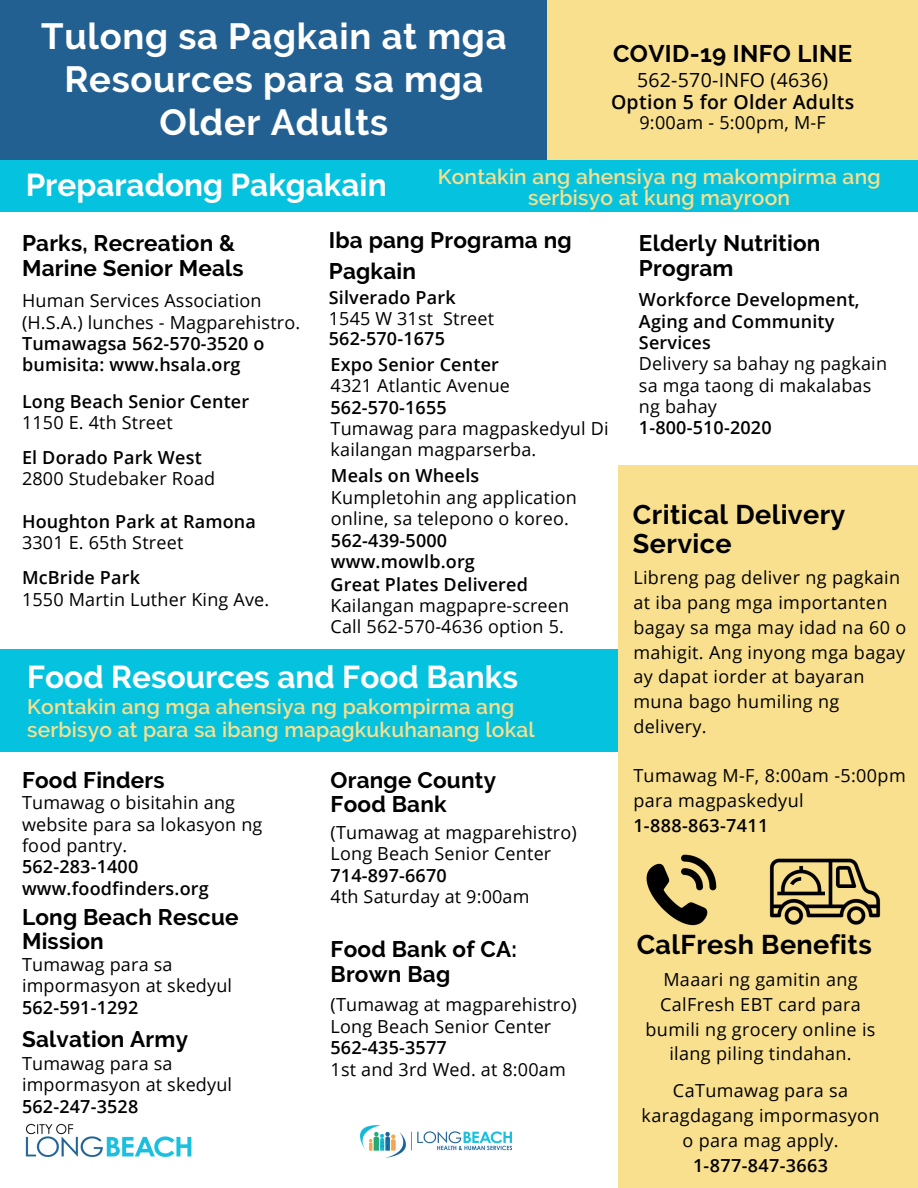
<style>
.page{position:relative;width:918px;height:1188px;background:#fff}
.page>*{position:absolute;margin:0;border:0;box-sizing:border-box;transform-origin:0 0}
.t1{font:700 36.3px/42.8px "Raleway";letter-spacing:.02em;color:#fff;text-align:center}
.t2{font:700 31.5px "Raleway";color:#fff}
.t3{font:700 27px/29.2px "Raleway";letter-spacing:.015em;color:#000}
.t4{font:700 24px "Raleway";letter-spacing:.015em;color:#000}
.t5{font:700 22.5px/24.2px "Raleway";letter-spacing:.01em;color:#000}
.t6{font:600 21px/20.2px "Raleway";letter-spacing:.01em;color:#f8e08e;text-align:center}
.t7{font:600 19.5px "Open Sans";letter-spacing:.015em;color:#000}
.t8{font:19.5px "Open Sans";letter-spacing:.015em;color:#000}
.t9{font:18px/24.8px "Open Sans";letter-spacing:.01em;color:#000}
.t10{font:600 18px/21.3px "Open Sans";letter-spacing:.01em;color:#000}
.t11{font:18px "Open Sans";letter-spacing:.015em;color:#000}
</style>
<div class="page">
<div style="left:0;top:0;width:548px;height:161px;background:#236092"></div>
<div style="left:548px;top:0;width:370px;height:161px;background:#f8e08e"></div>
<div style="left:618px;top:466px;width:300px;height:722px;background:#f8e08e"></div>
<img style="left:646px;top:854px;width:71px;height:72px">
<img style="left:769px;top:858px;width:112px;height:67px">
<img style="left:25px;top:1123px;width:167px;height:35px">
<img style="left:359px;top:1125px;width:152px;height:33px">
<div style="left:0;top:160px;width:918px;height:52px;background:#05c3de"></div>
<div style="left:0;top:649px;width:618px;height:103px;background:#05c3de"></div>
<h1 class="t1" style="left:41px;top:15px;width:467px">Tulong sa Pagkain at mga<br>Resources para sa mga<br>Older Adults</h1>
<h2 class="t2" style="left:26px;top:166px;width:363px">Preparadong Pakgakain</h2>
<h3 class="t4" style="left:613px;top:40px;width:241px">COVID-19 INFO LINE</h3>
<p class="t8" style="left:637px;top:66px;width:193px">562-570-INFO (4636)</p>
<p class="t7" style="left:611px;top:88px;width:245px">Option 5 for Older Adults</p>
<p class="t11" style="left:639px;top:110px;width:188px">9:00am - 5:00pm, M-F</p>
<p class="t6" style="left:438px;top:167px;width:444px">Kontakin ang ahensiya ng makompirma ang serbisyo at kung mayroon</p>
<p class="t5" style="left:329px;top:224px;width:245px;line-height:31.2px">Iba pang Programa ng<br>Pagkain</p>
<p class="t10" style="left:329px;top:286px;width:128px">Silverado Park</p>
<p class="t9" style="left:329px;top:305px;width:167px">1545 W 31st Street</p>
<p class="t10" style="left:329px;top:326px;width:172px;line-height:25.5px">562-570-1675<br>Expo Senior Center</p>
<p class="t9" style="left:331px;top:373px;width:181px">4321 Atlantic Avenue</p>
<p class="t10" style="left:331px;top:396px;width:118px">562-570-1655</p>
<p class="t9" style="left:331px;top:417px;width:280px;line-height:21.3px">Tumawag para magpaskedyul Di kailangan magparserba.</p>
<p class="t5" style="left:22px;top:231px;width:223px">Parks, Recreation &amp;<br>Marine Senior Meals</p>
<p class="t5" style="left:639px;top:231px;width:183px">Elderly Nutrition<br>Program</p>
<p class="t10" style="left:639px;top:289px;width:222px">Workforce Development,<br>Aging and Community<br>Services</p>
<p class="t9" style="left:639px;top:353px;width:250px;line-height:21.3px">Delivery sa bahay ng pagkain sa mga taong di makalabas ng bahay</p>
<p class="t10" style="left:639px;top:417px;width:134px">1-800-510-2020</p>
<p class="t9" style="left:22px;top:290px;width:280px;line-height:21.3px">Human Services Association (H.S.A.) lunches - Magparehistro.</p>
<p class="t10" style="left:22px;top:332px;width:244px">Tumawagsa 562-570-3520 o bumisita: www.hsala.org</p>
<p class="t10" style="left:22px;top:390px;width:229px">Long Beach Senior Center</p>
<p class="t9" style="left:22px;top:410px;width:152px">1150 E. 4th Street</p>
<p class="t10" style="left:22px;top:446px;width:181px">El Dorado Park West</p>
<p class="t9" style="left:22px;top:466px;width:195px">2800 Studebaker Road</p>
<p class="t10" style="left:22px;top:510px;width:235px">Houghton Park at Ramona</p>
<p class="t9" style="left:22px;top:530px;width:163px">3301 E. 65th Street</p>
<p class="t10" style="left:22px;top:567px;width:119px">McBride Park</p>
<p class="t9" style="left:22px;top:586px;width:249px">1550 Martin Luther King Ave.</p>
<p class="t10" style="left:331px;top:465px;width:150px">Meals on Wheels</p>
<p class="t9" style="left:331px;top:486px;width:247px;line-height:21.3px">Kumpletohin ang application online, sa telepono o koreo.</p>
<p class="t10" style="left:331px;top:529px;width:146px">562-439-5000 www.mowlb.org</p>
<h3 class="t3" style="left:633px;top:500px;width:214px">Critical Delivery<br>Service</h3>
<p class="t9" style="left:633px;top:565px;width:274px">Libreng pag deliver ng pagkain at iba pang mga importanten bagay sa mga may idad na 60 o mahigit. Ang inyong mga bagay ay dapat iorder at bayaran muna bago humiling ng delivery.</p>
<p class="t9" style="left:633px;top:763px;width:274px">Tumawag M-F, 8:00am -5:00pm para magpaskedyul</p>
<p class="t10" style="left:633px;top:814px;width:137px">1-888-863-7411</p>
<p class="t10" style="left:331px;top:574px;width:199px">Great Plates Delivered</p>
<p class="t9" style="left:331px;top:595px;width:240px;line-height:20.9px">Kailangan magpapre-screen<br>Call 562-570-4636 option 5.</p>
<h2 class="t2" style="left:27px;top:659px;width:493px">Food Resources and Food Banks</h2>
<p class="t6" style="left:27px;top:696px;width:509px;line-height:22.5px;text-align:left">Kontakin ang mga ahensiya ng pakompirma ang serbisyo at para sa ibang mapagkukuhanang lokal</p>
<p class="t5" style="left:22px;top:768px;width:144px">Food Finders</p>
<p class="t9" style="left:22px;top:792px;width:242px;line-height:21.3px">Tumawag o bisitahin ang website para sa lokasyon ng food pantry.</p>
<p class="t10" style="left:22px;top:856px;width:188px">562-283-1400 www.foodfinders.org</p>
<p class="t5" style="left:331px;top:768px;width:167px">Orange County<br>Food Bank</p>
<p class="t9" style="left:331px;top:821px;width:248px;line-height:21.3px">(Tumawag at magparehistro)<br>Long Beach Senior Center</p>
<p class="t10" style="left:331px;top:864px;width:118px">714-897-6670</p>
<p class="t9" style="left:331px;top:884px;width:201px">4th Saturday at 9:00am</p>
<p class="t5" style="left:22px;top:905px;width:218px">Long Beach Rescue<br>Mission</p>
<p class="t9" style="left:22px;top:953px;width:212px;line-height:21.3px">Tumawag para sa impormasyon at skedyul</p>
<p class="t10" style="left:22px;top:996px;width:118px">562-591-1292</p>
<h3 class="t3" style="left:637px;top:930px;width:237px">CalFresh Benefits</h3>
<p class="t9" style="left:646px;top:967px;width:231px;text-align:center">Maaari ng gamitin ang<br>CalFresh EBT card para bumili ng grocery online is ilang piling tindahan.</p>
<p class="t9" style="left:642px;top:1078px;width:239px;text-align:center">CaTumawag para sa karagdagang impormasyon o para mag apply.</p>
<p class="t10" style="left:693px;top:1154px;width:137px">1-877-847-3663</p>
<p class="t5" style="left:331px;top:937px;width:188px">Food Bank of CA:<br>Brown Bag</p>
<p class="t9" style="left:331px;top:994px;width:248px;line-height:21.3px">(Tumawag at magparehistro)<br>Long Beach Senior Center</p>
<p class="t10" style="left:331px;top:1037px;width:118px">562-435-3577</p>
<p class="t9" style="left:331px;top:1056px;width:237px">1st and 3rd Wed. at 8:00am</p>
<p class="t5" style="left:22px;top:1027px;width:168px">Salvation Army</p>
<p class="t9" style="left:22px;top:1052px;width:212px;line-height:21.3px">Tumawag para sa impormasyon at skedyul</p>
<p class="t10" style="left:22px;top:1095px;width:118px">562-247-3528</p>
</div>
